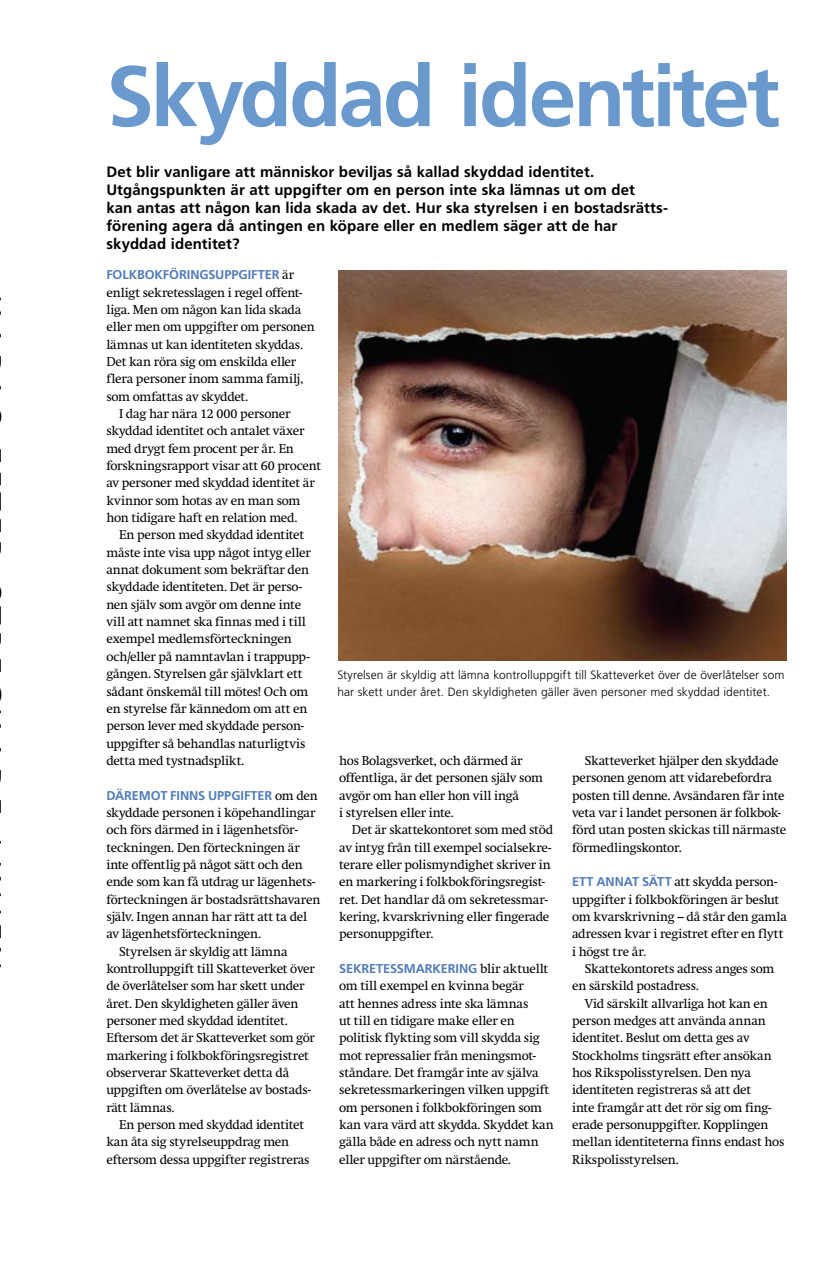
<style>
.page{position:relative;width:838px;height:1263px;background:#fff}
.page>*{position:absolute;margin:0;border:0;box-sizing:border-box;transform-origin:0 0}
.t1{font:700 85.5px "Frutiger";letter-spacing:-.035em;color:#6a9acd}
.t2{font:700 15px/18px "Frutiger";letter-spacing:.005em;color:#000}
.t3{font:12.75px/17.4px "Swift";letter-spacing:-.015em;color:#000}
.t4{font:700 12.75px "Frutiger";letter-spacing:-.01em;color:#527cb9}
.t5{font:300 12px/17.2px "Frutiger";letter-spacing:.005em;color:#000}
.s1{font-family:"Swift";font-weight:400;color:#000}
.s2{font-family:"Frutiger";font-weight:700;color:#527cb9}
</style>
<div class="page">
<img style="left:339px;top:270px;width:448px;height:390px">
<h1 class="t1" style="left:106px;top:46px;width:675px">Skyddad identitet</h1>
<p class="t2" style="left:106px;top:162px;width:563px">Det blir vanligare att människor beviljas så kallad skyddad identitet.<br>Utgångspunkten är att uppgifter om en person inte ska lämnas ut om det<br>kan antas att någon kan lida skada av det. Hur ska styrelsen i en bostadsrätts&shy;förening agera då antingen en köpare eller en medlem säger att de har skyddad identitet?</p>
<p class="t4" style="left:106px;top:267px;width:189px">Folkbokföringsuppgifter <span class="s1">är</span></p>
<p class="t3" style="left:106px;top:284px;width:197px">enligt sekretesslagen i regel offent-</p>
<p class="t3" style="left:106px;top:301px;width:196px">liga. Men om någon kan lida skada</p>
<p class="t3" style="left:106px;top:318px;width:210px">eller men om uppgifter om personen</p>
<p class="t3" style="left:106px;top:336px;width:198px">lämnas ut kan identiteten skyddas.</p>
<p class="t3" style="left:106px;top:353px;width:191px">Det kan röra sig om enskilda eller</p>
<p class="t3" style="left:106px;top:370px;width:199px">flera personer inom samma familj,</p>
<p class="t3" style="left:106px;top:388px;width:143px">som omfattas av skyddet.</p>
<p class="t3" style="left:119px;top:405px;width:173px">I dag har nära 12 000 personer</p>
<p class="t3" style="left:106px;top:422px;width:200px">skyddad identitet och antalet växer</p>
<p class="t3" style="left:106px;top:440px;width:189px">med drygt fem procent per år. En</p>
<p class="t3" style="left:106px;top:457px;width:216px">forskningsrapport visar att 60 procent</p>
<p class="t3" style="left:106px;top:474px;width:210px">av personer med skyddad identitet är</p>
<p class="t3" style="left:106px;top:491px;width:196px">kvinnor som hotas av en man som</p>
<p class="t3" style="left:106px;top:509px;width:193px">hon tidigare haft en relation med.</p>
<p class="t3" style="left:119px;top:526px;width:186px">En person med skyddad identitet</p>
<p class="t3" style="left:106px;top:543px;width:206px">måste inte visa upp något intyg eller</p>
<p class="t3" style="left:106px;top:561px;width:204px">annat dokument som bekräftar den</p>
<p class="t3" style="left:106px;top:578px;width:197px">skyddade identiteten. Det är perso-</p>
<p class="t3" style="left:106px;top:595px;width:196px">nen själv som avgör om denne inte</p>
<p class="t3" style="left:106px;top:613px;width:201px">vill att namnet ska finnas med i till</p>
<p class="t3" style="left:106px;top:630px;width:187px">exempel medlemsförteckningen</p>
<p class="t3" style="left:106px;top:647px;width:205px">och/eller på namntavlan i trappupp-</p>
<p class="t3" style="left:106px;top:665px;width:198px">gången. Styrelsen går självklart ett</p>
<p class="t3" style="left:106px;top:682px;width:203px">sådant önskemål till mötes! Och om</p>
<p class="t3" style="left:106px;top:699px;width:203px">en styrelse får kännedom om att en</p>
<p class="t3" style="left:106px;top:717px;width:199px">person lever med skyddade person-</p>
<p class="t3" style="left:106px;top:734px;width:200px">uppgifter så behandlas naturligtvis</p>
<p class="t3" style="left:106px;top:751px;width:140px">detta med tystnadsplikt.</p>
<p class="t4" style="left:106px;top:787px;width:213px">Däremot finns uppgifter <span class="s1">om den</span></p>
<p class="t3" style="left:106px;top:803px;width:211px">skyddade personen i köpehandlingar</p>
<p class="t3" style="left:106px;top:821px;width:193px">och förs därmed in i lägenhetsför-</p>
<p class="t3" style="left:106px;top:838px;width:195px">teckningen. Den förteckningen är</p>
<p class="t3" style="left:106px;top:855px;width:198px">inte offentlig på något sätt och den</p>
<p class="t3" style="left:106px;top:873px;width:210px">ende som kan få utdrag ur lägenhets-</p>
<p class="t3" style="left:106px;top:890px;width:215px">förteckningen är bostadsrättshavaren</p>
<p class="t3" style="left:106px;top:907px;width:202px">själv. Ingen annan har rätt att ta del</p>
<p class="t3" style="left:106px;top:925px;width:156px">av lägenhetsförteckningen.</p>
<p class="t3" style="left:119px;top:942px;width:170px">Styrelsen är skyldig att lämna</p>
<p class="t3" style="left:106px;top:959px;width:210px">kontrolluppgift till Skatteverket över</p>
<p class="t3" style="left:106px;top:977px;width:199px">de överlåtelser som har skett under</p>
<p class="t3" style="left:106px;top:994px;width:194px">året. Den skyldigheten gäller även</p>
<p class="t3" style="left:106px;top:1011px;width:183px">personer med skyddad identitet.</p>
<p class="t3" style="left:106px;top:1029px;width:210px">Eftersom det är Skatteverket som gör</p>
<p class="t3" style="left:106px;top:1046px;width:204px">markering i folkbokföringsregistret</p>
<p class="t3" style="left:106px;top:1063px;width:184px">observerar Skatteverket detta då</p>
<p class="t3" style="left:106px;top:1081px;width:206px">uppgiften om överlåtelse av bostads-</p>
<p class="t3" style="left:106px;top:1098px;width:70px">rätt lämnas.</p>
<p class="t3" style="left:119px;top:1115px;width:186px">En person med skyddad identitet</p>
<p class="t3" style="left:106px;top:1133px;width:184px">kan åta sig styrelseuppdrag men</p>
<p class="t3" style="left:106px;top:1150px;width:205px">eftersom dessa uppgifter registreras</p>
<p class="t5" style="left:337px;top:666px;width:448px">Styrelsen är skyldig att lämna kontrolluppgift till Skatteverket över de överlåtelser som har skett under året. Den skyldigheten gäller även personer med skyddad identitet.</p>
<p class="t3" style="left:339px;top:751px;width:205px">hos Bolagsverket, och därmed är offentliga, är det personen själv som avgör om han eller hon vill ingå<br>i styrelsen eller inte.</p>
<p class="t3" style="left:339px;top:821px;width:215px;text-indent:13px">Det är skattekontoret som med stöd av intyg från till exempel socialsekre&shy;terare eller polismyndighet skriver in en markering i folkbokföringsregist&shy;ret. Det handlar då om sekretessmar&shy;kering, kvarskrivning eller fingerade personuppgifter.</p>
<p class="t4" style="left:339px;top:960px;width:210px">Sekretessmarkering <span class="s1">blir aktuellt</span></p>
<p class="t3" style="left:339px;top:977px;width:216px">om till exempel en kvinna begär<br>att hennes adress inte ska lämnas<br>ut till en tidigare make eller en politisk flykting som vill skydda sig mot repressalier från meningsmot&shy;ståndare. Det framgår inte av själva sekretessmarkeringen vilken uppgift om personen i folkbokföringen som kan vara värd att skydda. Skyddet kan gälla både en adress och nytt namn eller uppgifter om närstående.</p>
<p class="t3" style="left:572px;top:751px;width:216px;text-indent:13px">Skatteverket hjälper den skyddade personen genom att vidarebefordra posten till denne. Avsändaren får inte veta var i landet personen är folkbok&shy;förd utan posten skickas till närmaste förmedlingskontor.</p>
<p class="t3" style="left:572px;top:873px;width:216px"><span class="s2">Ett annat sätt</span> att skydda person&shy;uppgifter i folkbokföringen är beslut om kvarskrivning – då står den gamla adressen kvar i registret efter en flytt i högst tre år.</p>
<p class="t3" style="left:572px;top:959px;width:204px;text-indent:13px">Skattekontorets adress anges som en särskild postadress.</p>
<p class="t3" style="left:572px;top:994px;width:214px;text-indent:13px">Vid särskilt allvarliga hot kan en person medges att använda annan identitet. Beslut om detta ges av Stockholms tingsrätt efter ansökan hos Rikspolisstyrelsen. Den nya identiteten registreras så att det<br>inte framgår att det rör sig om fing&shy;erade personuppgifter. Kopplingen mellan identiteterna finns endast hos Rikspolisstyrelsen.</p>
</div>
